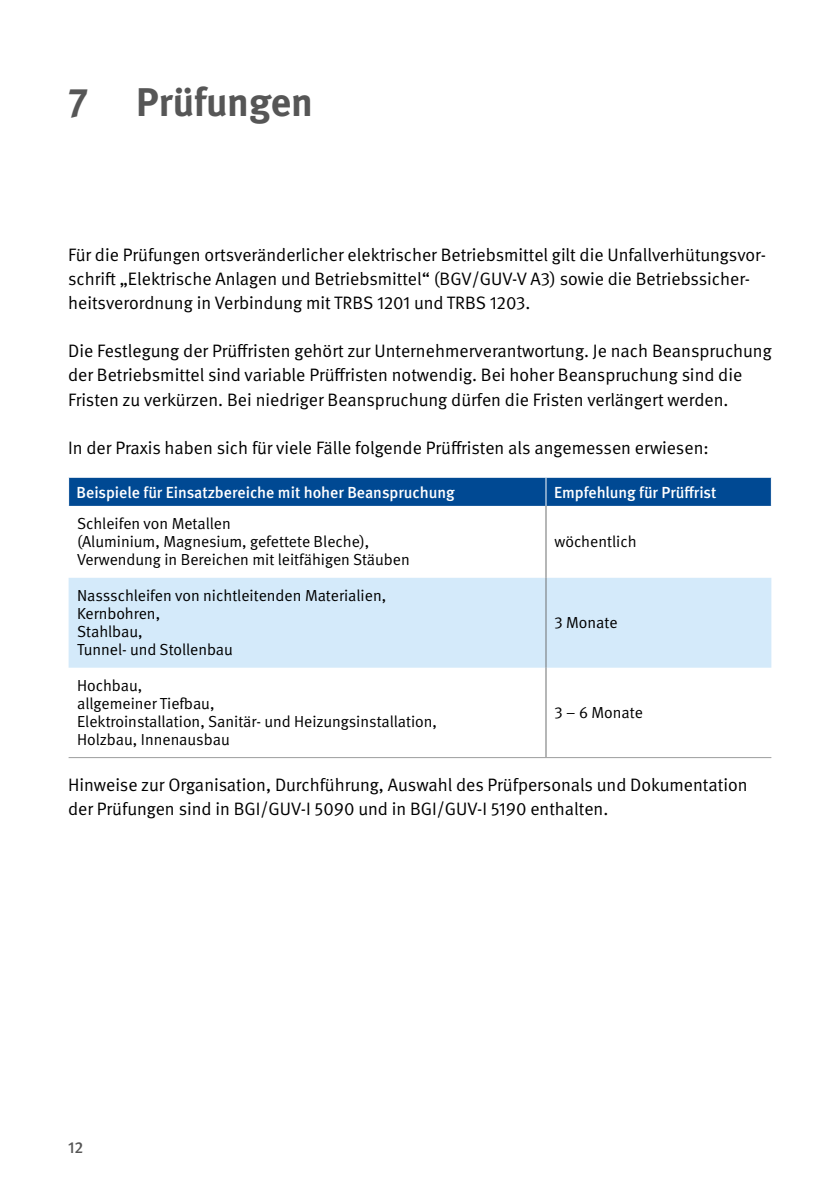
<style>
.page{position:relative;width:840px;height:1191px;background:#fff}
.page>*{position:absolute;margin:0;border:0;box-sizing:border-box;transform-origin:0 0}
.Kapitelüberschrift_2{font:700 40px "DGUV Meta";color:#565656}
.Fließtext{font:18px/24px "DGUV Meta";color:#000}
.Tabellen_normal{font:16px "DGUV Meta";color:#000}
.Tabellenkopf{font:500 16px "DGUV Meta";color:#fff}
.t1{font:500 16px "DGUV Meta";color:#565656}
</style>
<div class="page">
<div style="left:69px;top:578px;width:702px;height:89px;background:#d4eafa"></div>
<div style="left:68px;top:478px;width:703px;height:28px;background:#004993"></div>
<hr style="left:545px;top:506px;width:1px;height:72px;background:#6e7070">
<hr style="left:545px;top:578px;width:1px;height:89px;background:#6e7070">
<hr style="left:545px;top:667px;width:1px;height:90px;background:#6e7070">
<hr style="left:69px;top:757px;width:476px;height:1px;background:#9c9d9d">
<hr style="left:545px;top:757px;width:226px;height:1px;background:#9c9d9d">
<p class="Kapitelüberschrift_2" style="left:68px;top:79px;width:246px">7 Prüfungen</p>
<p class="Fließtext" style="left:68px;top:243px;width:699px">Für die Prüfungen ortsveränderlicher elektrischer Betriebsmittel gilt die Unfallverhütungsvor&shy;schrift „Elektrische Anlagen und Betriebsmittel“ (BGV/GUV-V A3) sowie die Betriebssicher&shy;heitsverordnung in Verbindung mit TRBS 1201 und TRBS 1203.</p>
<p class="Fließtext" style="left:68px;top:339px;width:704px">Die Festlegung der Prüffristen gehört zur Unternehmerverantwortung. Je nach Beanspruchung der Betriebsmittel sind variable Prüffristen notwendig. Bei hoher Beanspruchung sind die<br>Fristen zu verkürzen. Bei niedriger Beanspruchung dürfen die Fristen verlängert werden.</p>
<p class="Fließtext" style="left:68px;top:436px;width:642px">In der Praxis haben sich für viele Fälle folgende Prüffristen als angemessen erwiesen:</p>
<p class="Tabellenkopf" style="left:77px;top:483px;width:379px">Beispiele für Einsatzbereiche mit hoher Beanspruchung</p>
<p class="Tabellenkopf" style="left:553px;top:483px;width:164px">Empfehlung für Prüffrist</p>
<p class="Tabellen_normal" style="left:77px;top:514px;width:155px">Schleifen von Metallen</p>
<p class="Tabellen_normal" style="left:77px;top:532px;width:294px">(Aluminium, Magnesium, gefettete Bleche),</p>
<p class="Tabellen_normal" style="left:77px;top:550px;width:334px">Verwendung in Bereichen mit leitfähigen Stäuben</p>
<p class="Tabellen_normal" style="left:554px;top:532px;width:84px">wöchentlich</p>
<p class="Tabellen_normal" style="left:77px;top:586px;width:310px">Nassschleifen von nichtleitenden Materialien,</p>
<p class="Tabellen_normal" style="left:77px;top:604px;width:84px">Kernbohren,</p>
<p class="Tabellen_normal" style="left:77px;top:622px;width:67px">Stahlbau,</p>
<p class="Tabellen_normal" style="left:77px;top:640px;width:157px">Tunnel- und Stollenbau</p>
<p class="Tabellen_normal" style="left:77px;top:676px;width:67px">Hochbau,</p>
<p class="Tabellen_normal" style="left:77px;top:694px;width:139px">allgemeiner Tiefbau,</p>
<p class="Tabellen_normal" style="left:77px;top:712px;width:361px">Elektroinstallation, Sanitär- und Heizungsinstallation,</p>
<p class="Tabellen_normal" style="left:77px;top:730px;width:154px">Holzbau, Innenausbau</p>
<p class="Tabellen_normal" style="left:554px;top:613px;width:64px">3 Monate</p>
<p class="Tabellen_normal" style="left:554px;top:703px;width:90px">3 – 6 Monate</p>
<p class="Fließtext" style="left:68px;top:773px;width:680px">Hinweise zur Organisation, Durchführung, Auswahl des Prüfpersonals und Dokumentation der Prüfungen sind in BGI/GUV-I 5090 und in BGI/GUV-I 5190 enthalten.</p>
<p class="t1" style="left:68px;top:1137px;width:17px">12</p>
</div>
